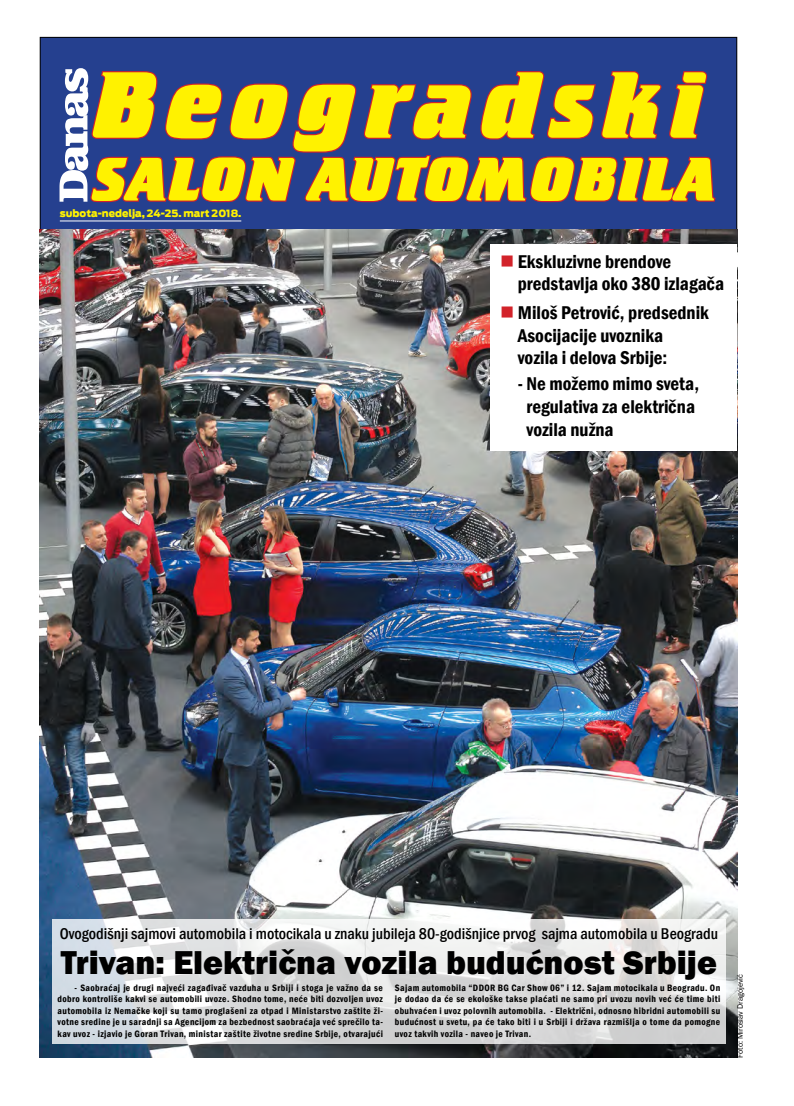
<style>
.page{position:relative;width:794px;height:1106px;background:#fff}
.page>*{position:absolute;margin:0;border:0;box-sizing:border-box;transform-origin:0 0}
.t1{font:900 98.1px "Crillee Re Ultra";letter-spacing:.08em;color:#fff200}
.t2{font:900 63.9px "Crillee Re Ultra";color:#fff200}
.t3{font:800 34px "Franklin Gothic";color:#000}
.t4{font:600 condensed 19px/22.8px "Franklin Gothic";color:#000}
.t5{font:500 condensed 16px "Franklin Gothic";color:#000}
.t6{font:900 10px "Antennasrb";color:#fff200}
.t7{font:600 condensed 9.5px/11.4px "Franklin Gothic";letter-spacing:.04em;color:#000;text-align:justify}
.t8{font:8px "Franklin Gothic";color:#000}
.s1{color:#d2232a}
</style>
<div class="page">
<img style="left:40px;top:230px;width:697px;height:827px">
<img style="left:60px;top:36px;width:657px;height:385px">
<hr style="left:60px;top:220px;width:181px;height:1px;background:#fff">
<div style="left:490px;top:244px;width:247px;height:207px;background:#fff"></div>
<svg style="left:52px;top:919px;width:674px;height:125px"></svg>
<h1 class="t1" style="left:91px;top:39px;width:616px">BEOGRADSKI</h1>
<h2 class="t2" style="left:91px;top:136px;width:626px">SALON AUTOMOBILA</h2>
<p class="t6" style="left:60px;top:207px;width:183px">subota-nedelja, 24-25. mart 2018.</p>
<h3 class="t4" style="left:518px;top:249px;width:208px;text-indent:-18px"><span class="s1">■</span> Ekskluzivne brendove predstavlja oko 380 izlagača</h3>
<h3 class="t4" style="left:518px;top:301px;width:193px;text-indent:-18px"><span class="s1">■</span> Miloš Petrović, predsednik<br>Asocijacije uvoznika<br>vozila i delova Srbije:</h3>
<h3 class="t4" style="left:526px;top:372px;width:174px;text-indent:-9px">- Ne možemo mimo sveta, regulativa za električna vozila nužna</h3>
<h3 class="t5" style="left:60px;top:923px;width:660px">Ovogodišnji sajmovi automobila i motocikala u znaku jubileja 80-godišnjice prvog sajma automobila u Beogradu</h3>
<h3 class="t3" style="left:61px;top:940px;width:657px">Trivan: Električna vozila budućnost Srbije</h3>
<p class="t7" style="left:58px;top:981px;width:327px;text-indent:17px">- Saobraćaj je drugi najveći zagađivač vazduha u Srbiji i stoga je važno da se dobro kontroliše kakvi se automobili uvoze. Shodno tome, neće biti dozvoljen uvoz automobila iz Nemačke koji su tamo proglašeni za otpad i Ministarstvo zaštite ži&shy;votne sredine je u saradnji sa Agencijom za bezbednost saobraćaja već sprečilo ta&shy;kav uvoz - izjavio je Goran Trivan, ministar zaštite životne sredine Srbije, otvarajući</p>
<p class="t7" style="left:395px;top:981px;width:327px">Sajam automobila “DDOR BG Car Show 06” i 12. Sajam motocikala u Beogradu. On je dodao da će se ekološke takse plaćati ne samo pri uvozu novih već će time biti obuhvaćen i uvoz polovnih automobila. - Električni, odnosno hibridni automobili su budućnost u svetu, pa će tako biti i u Srbiji i država razmišlja o tome da pomogne uvoz takvih vozila - naveo je Trivan.</p>
<p class="t8" style="left:735px;top:1057px;width:85px;rotate:-90deg">Foto: Miroslav Dragojević</p>
</div>
